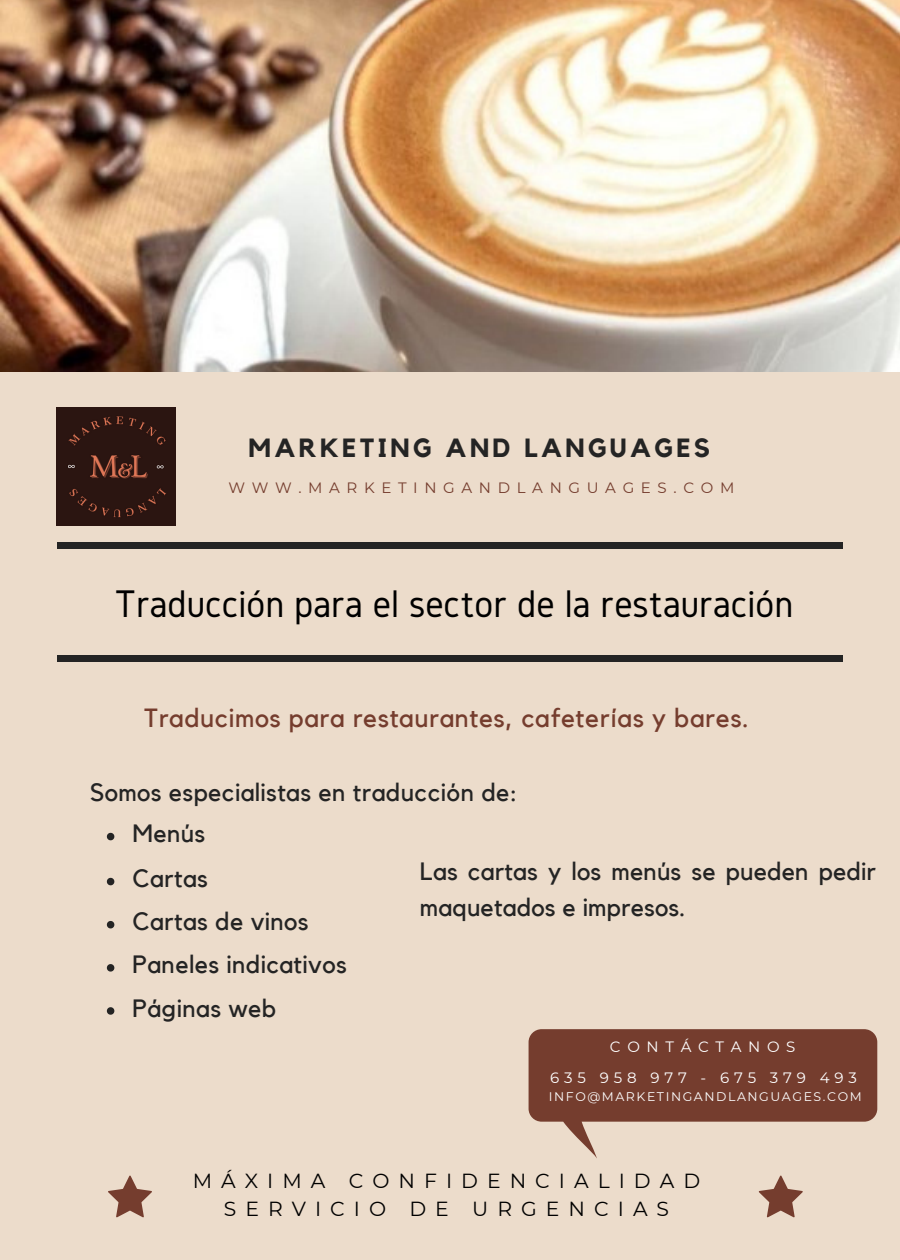
<style>
.page{position:relative;width:900px;height:1260px;background:#ecdccb}
.page>*{position:absolute;margin:0;border:0;box-sizing:border-box;transform-origin:0 0}
.t1{font:40px "Gidole";color:#000}
.t2{font:26.25px "Kollektif";letter-spacing:.025em;color:#753d2e}
.t3{font:700 26.25px "Kollektif";letter-spacing:.13em;color:#242424}
.t4{font:25px/35.5px "Kollektif";letter-spacing:.015em;color:#242424}
.t5{font:20.25px "Montserrat";letter-spacing:.445em;color:#000}
.t6{font:15px "Montserrat";letter-spacing:.445em;color:#753d2e}
.t7{font:15px "Montserrat";letter-spacing:.325em;color:#fff}
.t8{font:15px "Montserrat";letter-spacing:.445em;color:#fff}
.t9{font:12.5px "Montserrat";letter-spacing:.125em;color:#fff}
</style>
<div class="page">
<div style="left:57px;top:543px;width:786px;height:6px;background:#242424"></div>
<div style="left:57px;top:656px;width:786px;height:6px;background:#242424"></div>
<img style="left:57px;top:407px;width:118px;height:118px">
<svg style="left:759px;top:1175px;width:44px;height:43px"></svg>
<svg style="left:108px;top:1175px;width:44px;height:43px"></svg>
<img style="left:0;top:0;width:900px;height:371px">
<svg style="left:107px;top:833px;width:7px;height:7px"></svg>
<svg style="left:107px;top:878px;width:7px;height:7px"></svg>
<svg style="left:107px;top:921px;width:7px;height:7px"></svg>
<svg style="left:107px;top:964px;width:7px;height:8px"></svg>
<svg style="left:107px;top:1007px;width:7px;height:8px"></svg>
<svg style="left:529px;top:1029px;width:348px;height:129px"></svg>
<p class="t3" style="left:248px;top:435px;width:463px">MARKETING AND LANGUAGES</p>
<p class="t6" style="left:228px;top:479px;width:507px">WWW.MARKETINGANDLANGUAGES.COM</p>
<p class="t1" style="left:115px;top:581px;width:680px">Traducción para el sector de la restauración</p>
<p class="t2" style="left:144px;top:706px;width:606px">Traducimos para restaurantes, cafeterías y bares.</p>
<p class="t4" style="left:90px;top:775px;width:429px">Somos especialistas en traducción de:</p>
<p class="t4" style="left:132px;top:817px;width:74px">Menús</p>
<p class="t4" style="left:132px;top:862px;width:77px">Cartas</p>
<p class="t4" style="left:132px;top:905px;width:178px">Cartas de vinos</p>
<p class="t4" style="left:132px;top:948px;width:216px">Paneles indicativos</p>
<p class="t4" style="left:132px;top:991px;width:146px">Páginas web</p>
<p class="t4" style="left:420px;top:855px;width:458px">Las cartas y los menús se pueden pedir maquetados e impresos.</p>
<p class="t8" style="left:610px;top:1038px;width:187px">CONTÁCTANOS</p>
<p class="t7" style="left:550px;top:1068px;width:308px">635 958 977 - 675 379 493</p>
<p class="t9" style="left:549px;top:1089px;width:314px">INFO@MARKETINGANDLANGUAGES.COM</p>
<p class="t5" style="left:193px;top:1169px;width:509px">MÁXIMA CONFIDENCIALIDAD</p>
<p class="t5" style="left:224px;top:1197px;width:447px">SERVICIO DE URGENCIAS</p>
</div>
